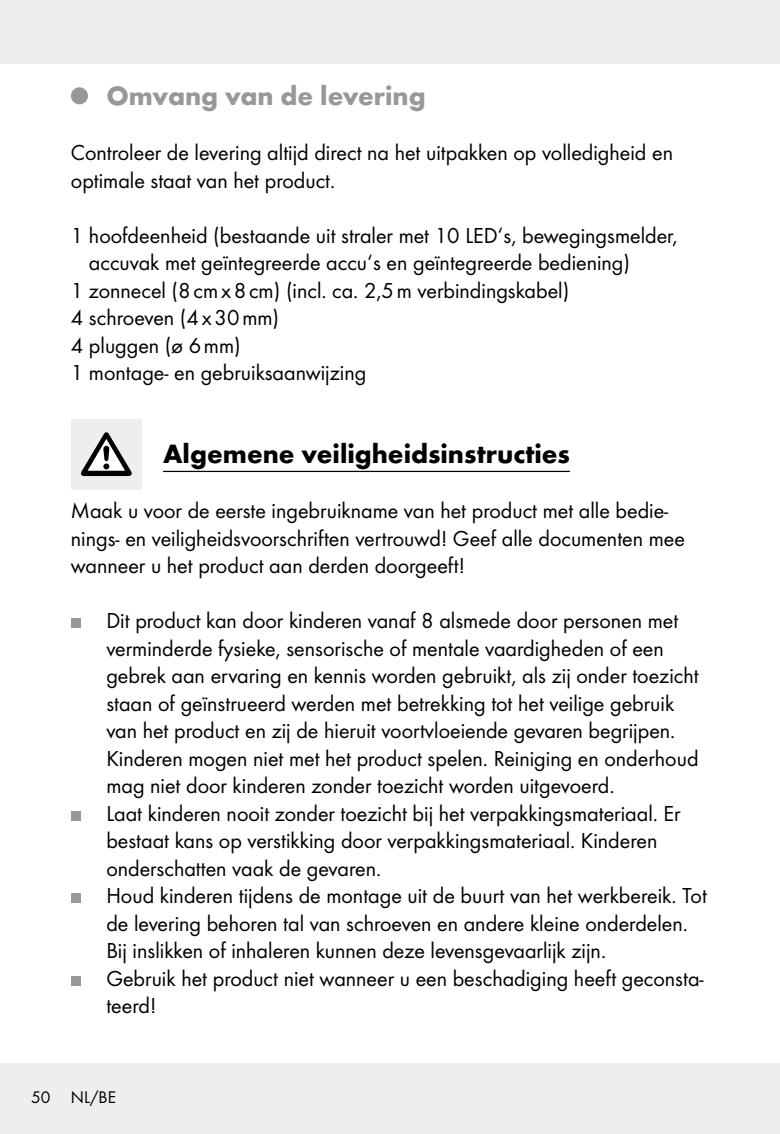
<style>
.page{position:relative;width:780px;height:1134px;background:#fff}
.page>*{position:absolute;margin:0;border:0;box-sizing:border-box;transform-origin:0 0}
.t1{font:700 27.5px "Futura";color:#000}
.t2{font:700 27.5px "Futura";color:#97979c}
.t3{font:22.5px/27.5px "Futura Boo";color:#000}
.t4{font:17.5px "Futura Boo";color:#000}
</style>
<div class="page">
<div style="left:0;top:0;width:780px;height:64px;background:#eceeef"></div>
<div style="left:0;top:1063px;width:780px;height:71px;background:#eceeef"></div>
<hr style="left:163px;top:471px;width:407px;height:1px;background:#000">
<div style="left:71px;top:87px;width:17px;height:17px;background:#97979c;border-radius:50%"></div>
<div style="left:71px;top:419px;width:71px;height:71px;background:#eceeef"></div>
<svg style="left:81px;top:432px;width:51px;height:44px"></svg>
<div style="left:71px;top:618px;width:9px;height:10px;background:#97979c"></div>
<div style="left:71px;top:811px;width:9px;height:9px;background:#97979c"></div>
<div style="left:71px;top:893px;width:9px;height:10px;background:#97979c"></div>
<div style="left:71px;top:976px;width:9px;height:9px;background:#97979c"></div>
<p class="t2" style="left:106px;top:79px;width:321px">Omvang van de levering</p>
<p class="t3" style="left:71px;top:139px;width:603px">Controleer de levering altijd direct na het uitpakken op volledigheid en optimale staat van het product.</p>
<p class="t3" style="left:71px;top:222px;width:608px">1 hoofdeenheid (bestaande uit straler met 10 LED‘s, bewegingsmelder,</p>
<p class="t3" style="left:89px;top:249px;width:542px">accuvak met geïntegreerde accu‘s en geïntegreerde bediening)</p>
<p class="t3" style="left:71px;top:277px;width:500px">1 zonnecel (8cmx8cm) (incl. ca. 2,5m verbindingskabel)</p>
<p class="t3" style="left:71px;top:304px;width:210px">4 schroeven (4x30mm)</p>
<p class="t3" style="left:71px;top:332px;width:171px">4 pluggen (ø 6mm)</p>
<p class="t3" style="left:71px;top:359px;width:297px">1 montage- en gebruiksaanwijzing</p>
<p class="t1" style="left:163px;top:437px;width:408px">Algemene veiligheidsinstructies</p>
<p class="t3" style="left:71px;top:497px;width:615px">Maak u voor de eerste ingebruikname van het product met alle bedie&shy;nings- en veiligheidsvoorschriften vertrouwd! Geef alle documenten mee wanneer u het product aan derden doorgeeft!</p>
<p class="t3" style="left:106px;top:607px;width:602px">Dit product kan door kinderen vanaf 8 alsmede door personen met verminderde fysieke, sensorische of mentale vaardigheden of een gebrek aan ervaring en kennis worden gebruikt, als zij onder toezicht staan of geïnstrueerd werden met betrekking tot het veilige gebruik van het product en zij de hieruit voortvloeiende gevaren begrijpen.<br>Kinderen mogen niet met het product spelen. Reiniging en onderhoud mag niet door kinderen zonder toezicht worden uitgevoerd.<br>Laat kinderen nooit zonder toezicht bij het verpakkingsmateriaal. Er bestaat kans op verstikking door verpakkingsmateriaal. Kinderen onderschatten vaak de gevaren.<br>Houd kinderen tijdens de montage uit de buurt van het werkbereik. Tot de levering behoren tal van schroeven en andere kleine onderdelen.<br>Bij inslikken of inhaleren kunnen deze levensgevaarlijk zijn.<br>Gebruik het product niet wanneer u een beschadiging heeft geconsta&shy;teerd!</p>
<p class="t4" style="left:31px;top:1086px;width:86px">50 NL/BE</p>
</div>
